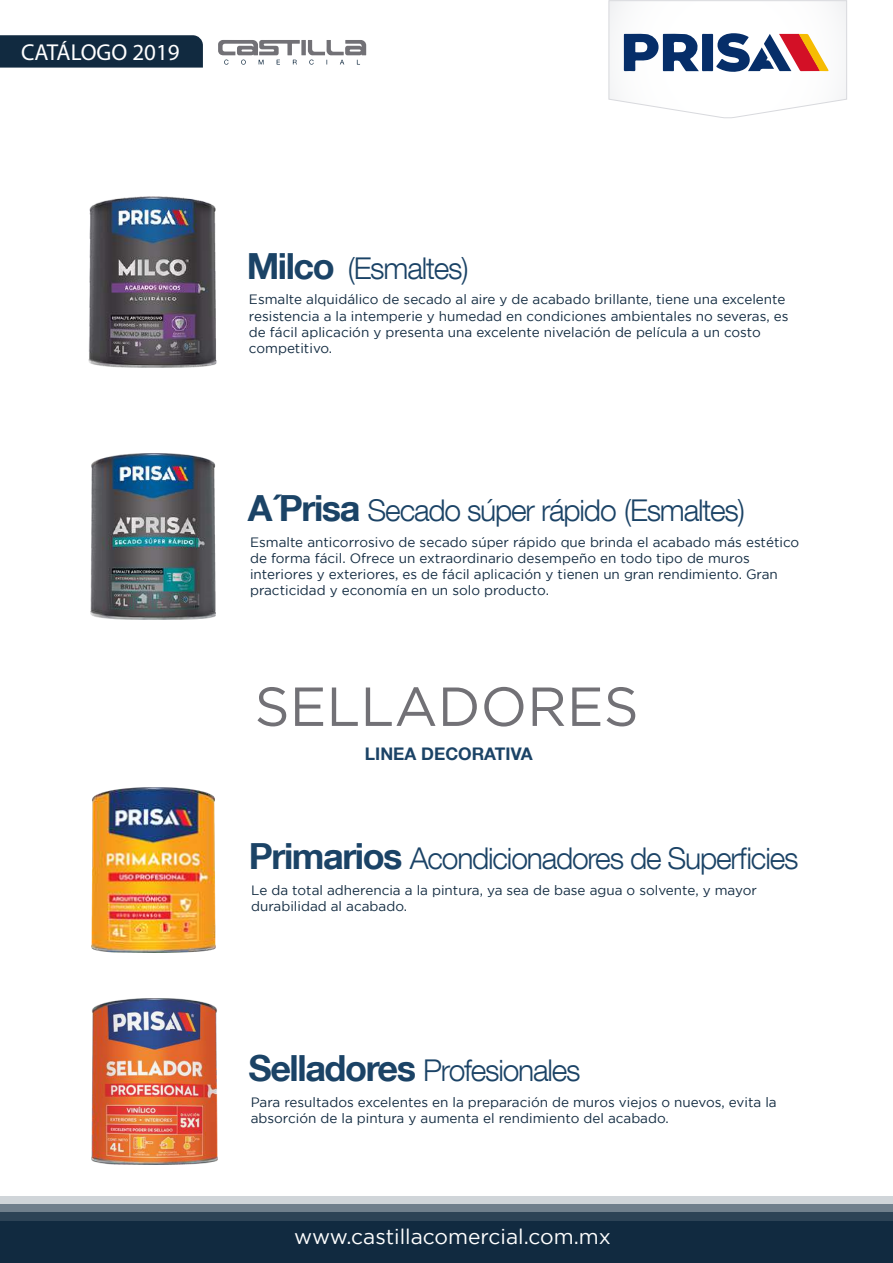
<style>
.page{position:relative;width:893px;height:1263px;background:#fff}
.page>*{position:absolute;margin:0;border:0;box-sizing:border-box;transform-origin:0 0}
.t1{font:54.9px "Gotham";color:#727176}
.t2{font:300 30px "Helvetica Neue LT Com";letter-spacing:-.04em;color:#1b4366}
.t3{font:23.1px "Myriad Pro";color:#fff}
.t4{font:21px "Gotham";color:#fff}
.t5{font:700 17.4px "Helvetica Neue LT Com";color:#1b4366}
.t6{font:13.5px/16.2px "Gotham";color:#112a40}
.s1{font-weight:700;font-size:36px}
</style>
<div class="page">
<img style="left:91px;top:787px;width:124px;height:166px">
<img style="left:90px;top:453px;width:125px;height:167px">
<img style="left:89px;top:197px;width:128px;height:170px">
<svg style="left:0;top:1196px;width:893px;height:67px;background:#364b5e"></svg>
<div style="left:0;top:35px;width:203px;height:33px;background:#112a40"></div>
<svg style="left:218px;top:40px;width:148px;height:25px"></svg>
<svg style="left:609px;top:0;width:238px;height:118px"></svg>
<img style="left:91px;top:998px;width:127px;height:167px">
<h3 class="t3" style="left:21px;top:38px;width:160px">CATÁLOGO 2019</h3>
<h2 class="t2" style="left:247px;top:250px;width:223px"><span class="s1">Milco</span> (Esmaltes)</h2>
<p class="t6" style="left:249px;top:291px;width:541px">Esmalte alquidálico de secado al aire y de acabado brillante, tiene una excelente resistencia a la intemperie y humedad en condiciones ambientales no severas, es de fácil aplicación y presenta una excelente nivelación de película a un costo competitivo.</p>
<h2 class="t2" style="left:248px;top:492px;width:499px"><span class="s1">A´Prisa</span> Secado súper rápido (Esmaltes)</h2>
<p class="t6" style="left:250px;top:533px;width:551px">Esmalte anticorrosivo de secado súper rápido que brinda el acabado más estético de forma fácil. Ofrece un extraordinario desempeño en todo tipo de muros interiores y exteriores, es de fácil aplicación y tienen un gran rendimiento. Gran practicidad y economía en un solo producto.</p>
<h1 class="t1" style="left:255px;top:676px;width:386px">SELLADORES</h1>
<p class="t5" style="left:365px;top:743px;width:169px">LINEA DECORATIVA</p>
<h2 class="t2" style="left:249px;top:840px;width:551px"><span class="s1">Primarios</span> Acondicionadores de Superficies</h2>
<p class="t6" style="left:251px;top:882px;width:507px">Le da total adherencia a la pintura, ya sea de base agua o solvente, y mayor durabilidad al acabado.</p>
<h2 class="t2" style="left:248px;top:1052px;width:334px"><span class="s1">Selladores</span> Profesionales</h2>
<p class="t6" style="left:251px;top:1094px;width:527px">Para resultados excelentes en la preparación de muros viejos o nuevos, evita la absorción de la pintura y aumenta el rendimiento del acabado.</p>
<h3 class="t4" style="left:294px;top:1225px;width:318px">www.castillacomercial.com.mx</h3>
</div>
